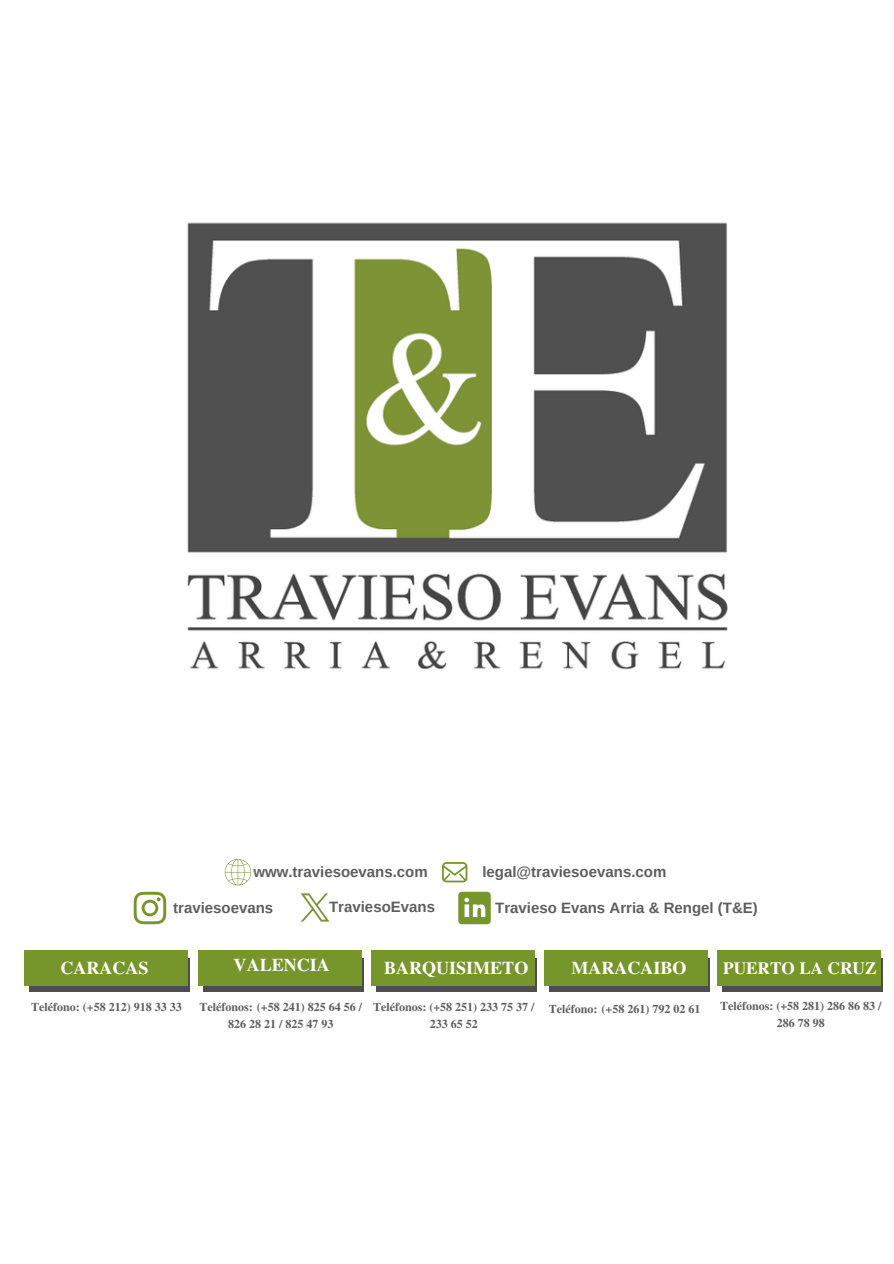
<style>
.page{position:relative;width:894px;height:1264px;background:#fff}
.page>*{position:absolute;margin:0;border:0;box-sizing:border-box;transform-origin:0 0}
.t1{font:700 18px "Te X Gyre Termes";color:#fff}
.t2{font:700 17.25px "Te X Gyre Termes";color:#fff}
.t3{font:700 15px "Arimo";color:#5e5e5e}
.t4{font:700 12px/17px "Te X Gyre Termes";color:#5e5e5e;text-align:center}
</style>
<div class="page">
<img style="left:187px;top:222px;width:541px;height:448px">
<div style="left:29px;top:958px;width:161px;height:33px;background:#4d4d4d"></div>
<div style="left:24px;top:950px;width:164px;height:36px;background:#76962b"></div>
<div style="left:721px;top:958px;width:161px;height:33px;background:#4d4d4d"></div>
<div style="left:717px;top:950px;width:163px;height:36px;background:#76962b"></div>
<div style="left:548px;top:958px;width:161px;height:33px;background:#4d4d4d"></div>
<div style="left:544px;top:950px;width:163px;height:36px;background:#76962b"></div>
<div style="left:203px;top:958px;width:161px;height:33px;background:#4d4d4d"></div>
<div style="left:199px;top:950px;width:163px;height:36px;background:#76962b"></div>
<div style="left:376px;top:958px;width:161px;height:33px;background:#4d4d4d"></div>
<div style="left:372px;top:950px;width:163px;height:36px;background:#76962b"></div>
<svg style="left:134px;top:891px;width:32px;height:33px"></svg>
<svg style="left:458px;top:891px;width:32px;height:33px"></svg>
<svg style="left:225px;top:859px;width:26px;height:26px"></svg>
<svg style="left:442px;top:862px;width:25px;height:20px"></svg>
<img style="left:300px;top:893px;width:30px;height:29px">
<p class="t3" style="left:253px;top:863px;width:176px">www.traviesoevans.com</p>
<h1 class="t3" style="left:482px;top:863px;width:185px">legal@traviesoevans.com</h1>
<h1 class="t3" style="left:173px;top:899px;width:102px">traviesoevans</h1>
<h1 class="t3" style="left:329px;top:898px;width:107px">TraviesoEvans</h1>
<h1 class="t3" style="left:495px;top:899px;width:264px">Travieso Evans Arria &amp; Rengel (T&amp;E)</h1>
<p class="t1" style="left:61px;top:953px;width:89px">CARACAS</p>
<p class="t1" style="left:233px;top:951px;width:97px">VALENCIA</p>
<p class="t1" style="left:384px;top:953px;width:146px">BARQUISIMETO</p>
<h2 class="t1" style="left:571px;top:953px;width:116px">MARACAIBO</h2>
<h2 class="t2" style="left:723px;top:954px;width:155px">PUERTO LA CRUZ</h2>
<h2 class="t4" style="left:31px;top:998px;width:152px">Teléfono: (+58 212) 918 33 33</h2>
<p class="t4" style="left:199px;top:998px;width:164px">Teléfonos: (+58 241) 825 64 56 /<br>826 28 21 / 825 47 93</p>
<h2 class="t4" style="left:373px;top:998px;width:163px">Teléfonos: (+58 251) 233 75 37 /<br>233 65 52</h2>
<p class="t4" style="left:548px;top:999px;width:153px">Teléfono: (+58 261) 792 02 61</p>
<h2 class="t4" style="left:719px;top:997px;width:163px">Teléfonos: (+58 281) 286 86 83 /<br>286 78 98</h2>
</div>
